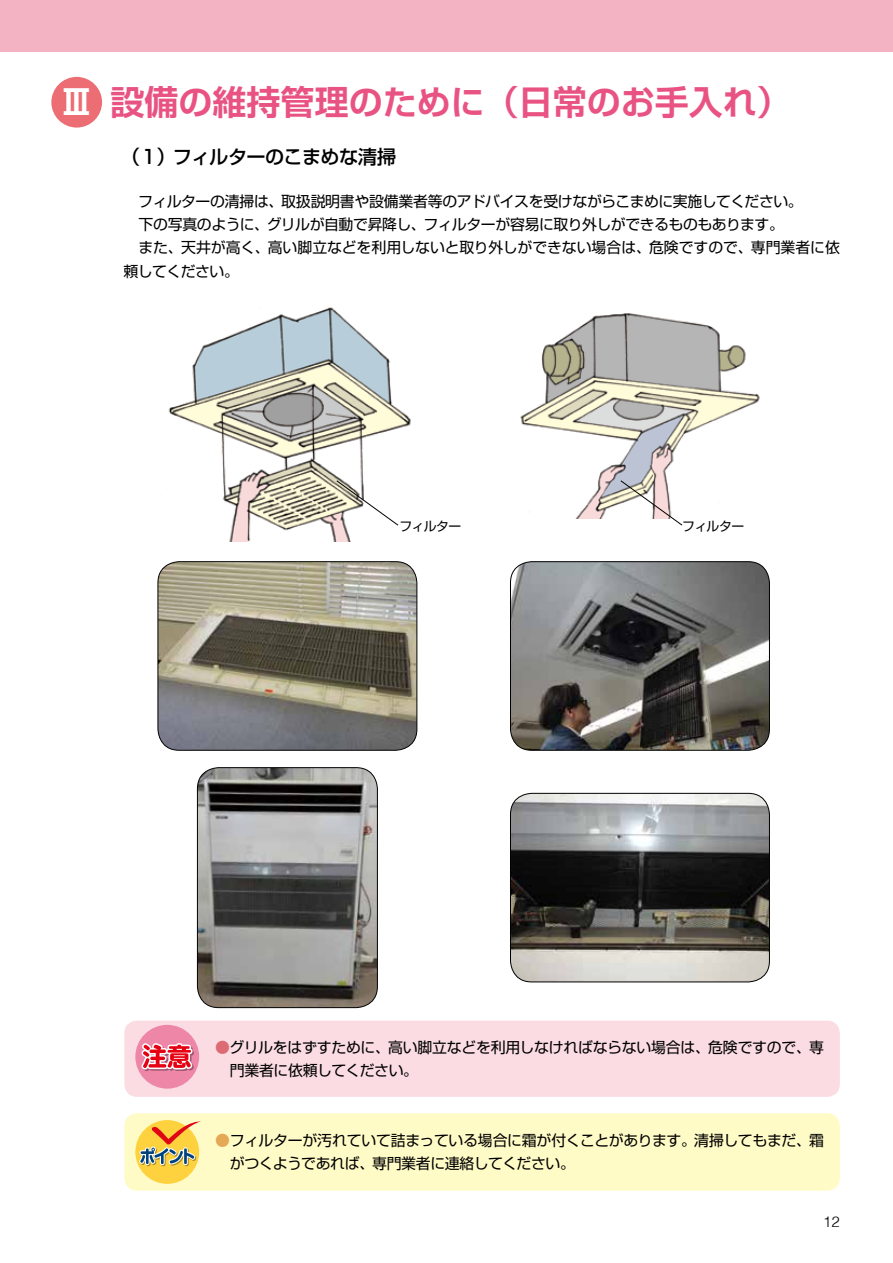
<style>
.page{position:relative;width:893px;height:1263px;background:#fff}
.page>*{position:absolute;margin:0;border:0;box-sizing:border-box;transform-origin:0 0}
.t1{font:700 34.05px "Shin Go Pro De";color:#e95383}
.t2{font:500 19.2px "Shin Go Pro";letter-spacing:-.03em;color:#000}
.t3{font:14.85px/23.4px "Shin Go Pro";letter-spacing:-.02em;color:#000}
.t4{font:300 14.85px "Helvetica";color:#000}
.t5{font:12.75px "Shin Go Pro";letter-spacing:-.035em;color:#000}
.s1{color:#fff}
.s2{color:#dd6b74}
.s3{color:#e5a856}
</style>
<div class="page">
<div style="left:51px;top:77px;width:51px;height:51px;background:#ec6d74;border-radius:50%"></div>
<div style="left:124px;top:1020px;width:716px;height:77px;background:#fadce2;border-radius:13px"></div>
<div style="left:135px;top:1025px;width:64px;height:64px;background:#ee86a8;border-radius:50%"></div>
<svg style="left:141px;top:1043px;width:53px;height:28px"></svg>
<div style="left:124px;top:1113px;width:716px;height:78px;background:#fffbc7;border-radius:13px"></div>
<div style="left:135px;top:1120px;width:64px;height:64px;background:#fdd23e;border-radius:50%"></div>
<svg style="left:139px;top:1121px;width:62px;height:45px"></svg>
<img style="left:510px;top:562px;width:259px;height:188px">
<div style="left:510px;top:561px;width:260px;height:189px;border:1px solid #000;border-radius:21px"></div>
<img style="left:158px;top:562px;width:259px;height:188px">
<div style="left:158px;top:561px;width:259px;height:189px;border:1px solid #000;border-radius:21px"></div>
<img style="left:510px;top:793px;width:259px;height:189px">
<div style="left:510px;top:793px;width:260px;height:189px;border:1px solid #000;border-radius:21px"></div>
<img style="left:168px;top:307px;width:243px;height:234px">
<img style="left:520px;top:313px;width:240px;height:206px">
<svg style="left:336px;top:480px;width:63px;height:46px"></svg>
<svg style="left:620px;top:480px;width:63px;height:46px"></svg>
<img style="left:197px;top:768px;width:180px;height:240px">
<div style="left:197px;top:767px;width:181px;height:241px;border:1px solid #000;border-radius:21px"></div>
<div style="left:0;top:0;width:893px;height:51px;background:#f4b3c2"></div>
<h1 class="t1" style="left:60px;top:74px;width:733px"><span class="s1">Ⅲ</span> 設備の維持管理のために（日常のお手入れ）</h1>
<p class="t2" style="left:121px;top:140px;width:276px">（１）フィルターのこまめな清掃</p>
<p class="t3" style="left:124px;top:187px;width:718px">　フィルターの清掃は、取扱説明書や設備業者等のアドバイスを受けながらこまめに実施してください。<br>　下の写真のように、グリルが自動で昇降し、フィルターが容易に取り外しができるものもあります。<br>　また、天井が高く、高い脚立などを利用しないと取り外しができない場合は、危険ですので、専門業者に依頼してください。</p>
<p class="t5" style="left:399px;top:515px;width:63px">フィルター</p>
<p class="t5" style="left:682px;top:515px;width:63px">フィルター</p>
<p class="t3" style="left:230px;top:1034px;width:596px;text-indent:-15px"><span class="s2">●</span>グリルをはずすために、高い脚立などを利用しなければならない場合は、危険ですので、専門業者に依頼してください。</p>
<p class="t3" style="left:230px;top:1127px;width:596px;text-indent:-15px"><span class="s3">●</span>フィルターが汚れていて詰まっている場合に霜が付くことがあります。清掃してもまだ、霜がつくようであれば、専門業者に連絡してください。</p>
<p class="t4" style="left:823px;top:1210px;width:18px">12</p>
</div>
